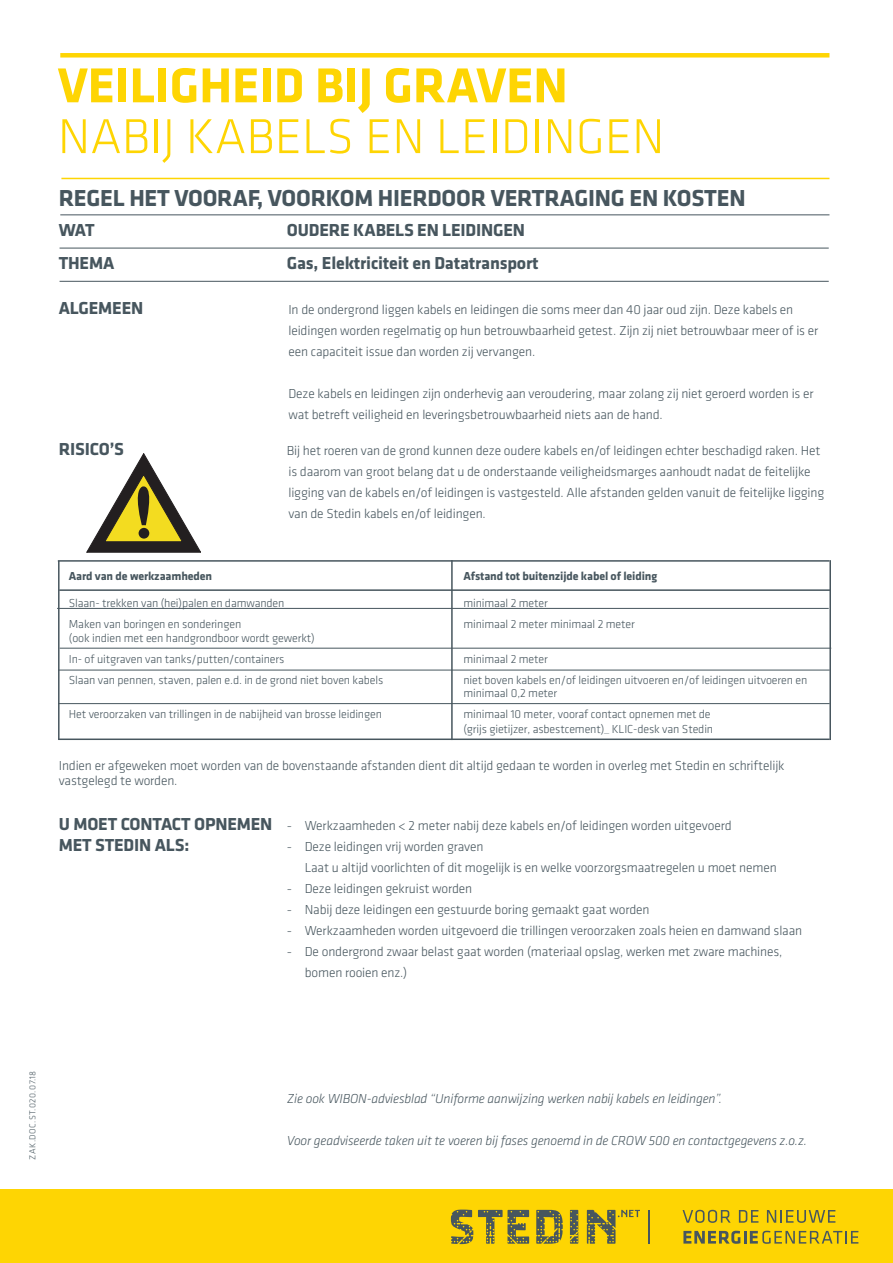
<style>
.page{position:relative;width:893px;height:1263px;background:#fff}
.page>*{position:absolute;margin:0;border:0;box-sizing:border-box;transform-origin:0 0}
.t1{font:300 50.85px "Klavika";color:#fed503}
.t2{font:700 50.85px "Klavika";color:#fed503}
.t3{font:700 24px "Klavika";letter-spacing:-.01em;color:#47565e}
.t4{font:700 18px "Klavika";letter-spacing:-.01em;color:#47565e}
.t5{font:300 13.5px/21px "Klavika";letter-spacing:-.01em;color:#47565e}
.t6{font:italic 300 13.5px "Klavika";letter-spacing:-.01em;color:#47565e}
.t7{font:300 12px/21px "Klavika";letter-spacing:-.01em;color:#47565e}
.t8{font:700 12px "Klavika";letter-spacing:-.01em;color:#47565e}
.t9{font:300 9px "Klavika";letter-spacing:.05em;color:#47565e}
.s1{font-weight:700;font-size:18px}
</style>
<div class="page">
<div style="left:0;top:1189px;width:893px;height:74px;background:#fed503"></div>
<svg style="left:570px;top:1210px;width:8px;height:34px"></svg>
<svg style="left:536px;top:1210px;width:27px;height:34px"></svg>
<svg style="left:451px;top:1209px;width:78px;height:35px"></svg>
<svg style="left:587px;top:1210px;width:53px;height:34px"></svg>
<svg style="left:683px;top:1210px;width:48px;height:13px"></svg>
<svg style="left:739px;top:1210px;width:19px;height:13px"></svg>
<svg style="left:767px;top:1210px;width:68px;height:13px"></svg>
<svg style="left:683px;top:1231px;width:175px;height:13px"></svg>
<hr style="left:649px;top:1210px;width:1px;height:34px;background:#47565e">
<div style="left:60px;top:53px;width:769px;height:5px;background:#fed503"></div>
<hr style="left:61px;top:178px;width:768px;height:1px;background:#fed503">
<hr style="left:60px;top:214px;width:769px;height:1px;background:#47565e">
<hr style="left:60px;top:248px;width:769px;height:1px;background:#47565e">
<hr style="left:60px;top:281px;width:769px;height:1px;background:#47565e">
<svg style="left:87px;top:453px;width:114px;height:99px"></svg>
<div style="left:138px;top:527px;width:12px;height:13px;background:#231f20;border-radius:50%"></div>
<div style="left:137px;top:526px;width:14px;height:15px;border:2px solid #f3dc20;border-radius:50%"></div>
<hr style="left:58px;top:561px;width:2px;height:178px;background:#47565e">
<hr style="left:829px;top:560px;width:2px;height:180px;background:#47565e">
<hr style="left:451px;top:560px;width:2px;height:180px;background:#47565e">
<hr style="left:58px;top:560px;width:771px;height:2px;background:#47565e">
<hr style="left:59px;top:589px;width:772px;height:2px;background:#47565e">
<hr style="left:57px;top:608px;width:772px;height:1px;background:#47565e">
<hr style="left:60px;top:648px;width:771px;height:1px;background:#47565e">
<hr style="left:58px;top:670px;width:772px;height:1px;background:#47565e">
<hr style="left:58px;top:703px;width:772px;height:1px;background:#47565e">
<hr style="left:58px;top:738px;width:772px;height:2px;background:#47565e">
<h1 class="t2" style="left:58px;top:58px;width:511px">VEILIGHEID BIJ GRAVEN</h1>
<h1 class="t1" style="left:58px;top:109px;width:608px">NABIJ KABELS EN LEIDINGEN</h1>
<h2 class="t3" style="left:59px;top:184px;width:688px">REGEL HET VOORAF, VOORKOM HIERDOOR VERTRAGING EN KOSTEN</h2>
<h3 class="t4" style="left:59px;top:220px;width:37px">WAT</h3>
<h3 class="t4" style="left:287px;top:220px;width:240px">OUDERE KABELS EN LEIDINGEN</h3>
<h3 class="t4" style="left:59px;top:253px;width:57px">THEMA</h3>
<h3 class="t4" style="left:287px;top:253px;width:253px">Gas, Elektriciteit en Datatransport</h3>
<h3 class="t4" style="left:59px;top:298px;width:86px">ALGEMEEN</h3>
<p class="t5" style="left:288px;top:299px;width:531px">In de ondergrond liggen kabels en leidingen die soms meer dan 40 jaar oud zijn. Deze kabels en leidingen worden regelmatig op hun betrouwbaarheid getest. Zijn zij niet betrouwbaar meer of is er een capaciteit issue dan worden zij vervangen.</p>
<p class="t5" style="left:288px;top:383px;width:527px">Deze kabels en leidingen zijn onderhevig aan veroudering, maar zolang zij niet geroerd worden is er wat betreft veiligheid en leveringsbetrouwbaarheid niets aan de hand.</p>
<h3 class="t4" style="left:59px;top:439px;width:67px">RISICO’S</h3>
<p class="t5" style="left:287px;top:440px;width:539px">Bij het roeren van de grond kunnen deze oudere kabels en/of leidingen echter beschadigd raken. Het is daarom van groot belang dat u de onderstaande veiligheidsmarges aanhoudt nadat de feitelijke ligging van de kabels en/of leidingen is vastgesteld. Alle afstanden gelden vanuit de feitelijke ligging van de Stedin kabels en/of leidingen.</p>
<p class="t8" style="left:69px;top:570px;width:145px">Aard van de werkzaamheden</p>
<p class="t8" style="left:463px;top:570px;width:195px">Afstand tot buitenzijde kabel of leiding</p>
<p class="t7" style="left:69px;top:593px;width:217px">Slaan- trekken van (hei)palen en damwanden</p>
<p class="t7" style="left:463px;top:593px;width:86px">minimaal 2 meter</p>
<p class="t7" style="left:69px;top:614px;width:174px">Maken van boringen en sonderingen</p>
<p class="t7" style="left:463px;top:614px;width:173px">minimaal 2 meter minimaal 2 meter</p>
<p class="t7" style="left:69px;top:627px;width:247px">(ook indien met een handgrondboor wordt gewerkt)<br>In- of uitgraven van tanks/putten/containers</p>
<p class="t7" style="left:463px;top:648px;width:86px">minimaal 2 meter</p>
<p class="t7" style="left:69px;top:669px;width:316px">Slaan van pennen, staven, palen e.d. in de grond niet boven kabels</p>
<p class="t7" style="left:463px;top:673px;width:345px;line-height:13.5px">niet boven kabels en/of leidingen uitvoeren en/of leidingen uitvoeren en minimaal 0,2 meter</p>
<p class="t7" style="left:69px;top:704px;width:315px">Het veroorzaken van trillingen in de nabijheid van brosse leidingen</p>
<p class="t7" style="left:463px;top:707px;width:251px;line-height:15px">minimaal 10 meter, vooraf contact opnemen met de (grijs gietijzer, asbestcement)_ KLIC-desk van Stedin</p>
<p class="t5" style="left:59px;top:758px;width:727px;line-height:15px">Indien er afgeweken moet worden van de bovenstaande afstanden dient dit altijd gedaan te worden in overleg met Stedin en schriftelijk vastgelegd te worden.</p>
<p class="t5" style="left:59px;top:815px;width:674px"><span class="s1">U MOET CONTACT OPNEMEN</span> − Werkzaamheden &lt; 2 meter nabij deze kabels en/of leidingen worden uitgevoerd</p>
<h3 class="t4" style="left:59px;top:835px;width:132px">MET STEDIN ALS:</h3>
<p class="t5" style="left:287px;top:836px;width:198px">− Deze leidingen vrij worden graven</p>
<p class="t5" style="left:305px;top:857px;width:473px">Laat u altijd voorlichten of dit mogelijk is en welke voorzorgsmaatregelen u moet nemen</p>
<p class="t5" style="left:287px;top:878px;width:187px">− Deze leidingen gekruist worden</p>
<p class="t5" style="left:287px;top:899px;width:364px">− Nabij deze leidingen een gestuurde boring gemaakt gaat worden</p>
<p class="t5" style="left:287px;top:920px;width:517px">− Werkzaamheden worden uitgevoerd die trillingen veroorzaken zoals heien en damwand slaan</p>
<p class="t5" style="left:287px;top:941px;width:497px">− De ondergrond zwaar belast gaat worden (materiaal opslag, werken met zware machines,</p>
<p class="t5" style="left:305px;top:962px;width:104px">bomen rooien enz.)</p>
<p class="t9" style="left:28px;top:1160px;width:91px;rotate:-90deg">ZAK.DOC.ST.020.07.18</p>
<p class="t6" style="left:287px;top:1091px;width:437px">Zie ook WIBON-adviesblad “Uniforme aanwijzing werken nabij kabels en leidingen”.</p>
<p class="t6" style="left:287px;top:1133px;width:522px">Voor geadviseerde taken uit te voeren bij fases genoemd in de CROW 500 en contactgegevens z.o.z.</p>
</div>
